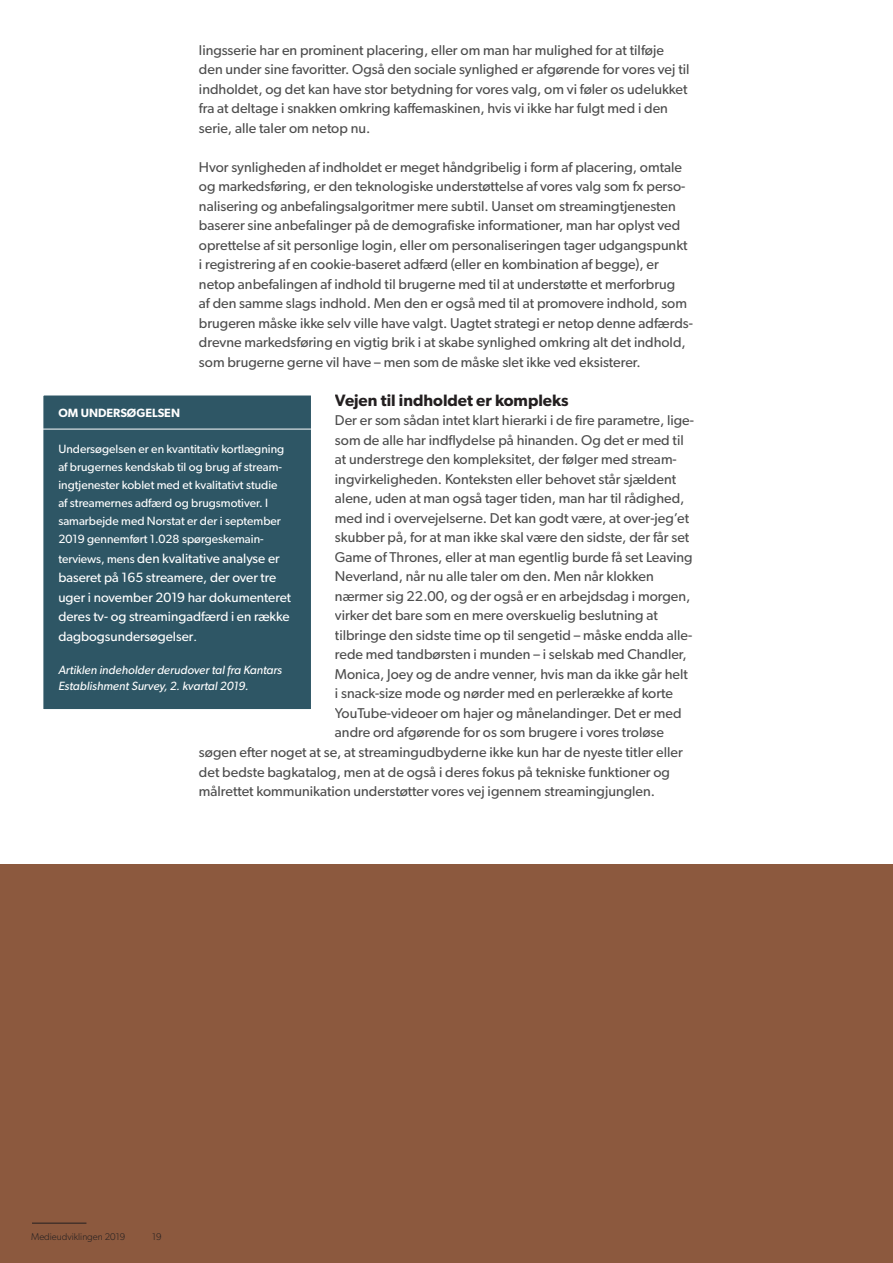
<style>
.page{position:relative;width:893px;height:1263px;background:#fff}
.page>*{position:absolute;margin:0;border:0;box-sizing:border-box;transform-origin:0 0}
.t1{font:600 16.5px "Gibson";color:#231f20}
.t2{font:14.25px/19.5px "Gibson";color:#4d4d4d}
.t3{font:13.5px/19.5px "Gibson";color:#fff}
.t4{font:12px/18px "Gibson";color:#fff}
.t5{font:italic 12px/16.5px "Gibson";color:#fff}
.t6{font:600 12px "Gibson";color:#fff}
.t7{font:300 9.75px "Gibson";color:#231f20}
.s1{font-size:12px}
</style>
<div class="page">
<div style="left:43px;top:395px;width:268px;height:314px;background:#2e5665"></div>
<hr style="left:38px;top:429px;width:273px;height:1px;background:#fff">
<div style="left:0;top:865px;width:893px;height:398px;background:#8c593e"></div>
<hr style="left:32px;top:1223px;width:54px;height:1px;background:#231f20">
<p class="t2" style="left:199px;top:40px;width:492px">lingsserie har en prominent placering, eller om man har mulighed for at tilføje den under sine favoritter. Også den sociale synlighed er afgørende for vores vej til indholdet, og det kan have stor betydning for vores valg, om vi føler os udelukket fra at deltage i snakken omkring kaffemaskinen, hvis vi ikke har fulgt med i den serie, alle taler om netop nu.</p>
<p class="t2" style="left:199px;top:157px;width:495px">Hvor synligheden af indholdet er meget håndgribelig i form af placering, omtale og markedsføring, er den teknologiske understøttelse af vores valg som fx perso&shy;nalisering og anbefalingsalgoritmer mere subtil. Uanset om streamingtjenesten baserer sine anbefalinger på de demografiske informationer, man har oplyst ved oprettelse af sit personlige login, eller om personaliseringen tager udgangspunkt i registrering af en cookie-baseret adfærd (eller en kombination af begge), er netop anbefalingen af indhold til brugerne med til at understøtte et merforbrug<br>af den samme slags indhold. Men den er også med til at promovere indhold, som brugeren måske ikke selv ville have valgt. Uagtet strategi er netop denne adfærds&shy;drevne markedsføring en vigtig brik i at skabe synlighed omkring alt det indhold, som brugerne gerne vil have – men som de måske slet ikke ved eksisterer.</p>
<p class="t1" style="left:335px;top:390px;width:235px">Vejen til indholdet er kompleks</p>
<p class="t2" style="left:335px;top:411px;width:361px">Der er som sådan intet klart hierarki i de fire parametre, lige-</p>
<p class="t2" style="left:335px;top:430px;width:350px">som de alle har indflydelse på hinanden. Og det er med til</p>
<p class="t2" style="left:335px;top:450px;width:343px">at understrege den kompleksitet, der følger med stream-</p>
<p class="t2" style="left:335px;top:469px;width:343px">ingvirkeligheden. Konteksten eller behovet står sjældent</p>
<p class="t2" style="left:335px;top:489px;width:351px">alene, uden at man også tager tiden, man har til rådighed,</p>
<p class="t2" style="left:335px;top:508px;width:356px">med ind i overvejelserne. Det kan godt være, at over-jeg’et</p>
<p class="t2" style="left:335px;top:528px;width:356px">skubber på, for at man ikke skal være den sidste, der får set</p>
<p class="t2" style="left:335px;top:547px;width:359px">Game of Thrones, eller at man egentlig burde få set Leaving</p>
<p class="t2" style="left:335px;top:567px;width:320px">Neverland, når nu alle taler om den. Men når klokken</p>
<p class="t2" style="left:335px;top:586px;width:357px">nærmer sig 22.00, og der også er en arbejdsdag i morgen,</p>
<p class="t2" style="left:335px;top:606px;width:324px">virker det bare som en mere overskuelig beslutning at</p>
<p class="t2" style="left:335px;top:625px;width:359px">tilbringe den sidste time op til sengetid – måske endda alle-</p>
<p class="t2" style="left:335px;top:645px;width:353px">rede med tandbørsten i munden – i selskab med Chandler,</p>
<p class="t2" style="left:335px;top:664px;width:354px">Monica, Joey og de andre venner, hvis man da ikke går helt</p>
<p class="t2" style="left:335px;top:684px;width:340px">i snack-size mode og nørder med en perlerække af korte</p>
<p class="t2" style="left:335px;top:703px;width:348px">YouTube-videoer om hajer og månelandinger. Det er med</p>
<p class="t2" style="left:335px;top:723px;width:331px">andre ord afgørende for os som brugere i vores troløse</p>
<p class="t2" style="left:199px;top:742px;width:485px">søgen efter noget at se, at streamingudbyderne ikke kun har de nyeste titler eller</p>
<p class="t2" style="left:199px;top:762px;width:473px">det bedste bagkatalog, men at de også i deres fokus på tekniske funktioner og</p>
<p class="t2" style="left:199px;top:781px;width:458px">målrettet kommunikation understøtter vores vej igennem streamingjunglen.</p>
<p class="t6" style="left:58px;top:406px;width:123px">OM UNDERSØGELSEN</p>
<p class="t4" style="left:58px;top:440px;width:227px">Undersøgelsen er en kvantitativ kortlægning af brugernes kendskab til og brug af stream&shy;ingtjenester koblet med et kvalitativt studie af streamernes adfærd og brugsmotiver. I samarbejde med Norstat er der i september 2019 gennemført 1.028 spørgeskemain-</p>
<p class="t3" style="left:58px;top:548px;width:234px"><span class="s1">terviews, mens</span> den kvalitative analyse er baseret på 165 streamere, der over tre uger i november 2019 har dokumenteret deres tv- og streamingadfærd i en række dagbogsundersøgelser<span class="s1">.</span></p>
<p class="t5" style="left:58px;top:661px;width:225px">Artiklen indeholder derudover tal fra Kantars<br>Establishment Survey, 2. kvartal 2019.</p>
<p class="t7" style="left:31px;top:1231px;width:96px">Medieudviklingen 2019</p>
<p class="t7" style="left:152px;top:1231px;width:11px">19</p>
</div>
